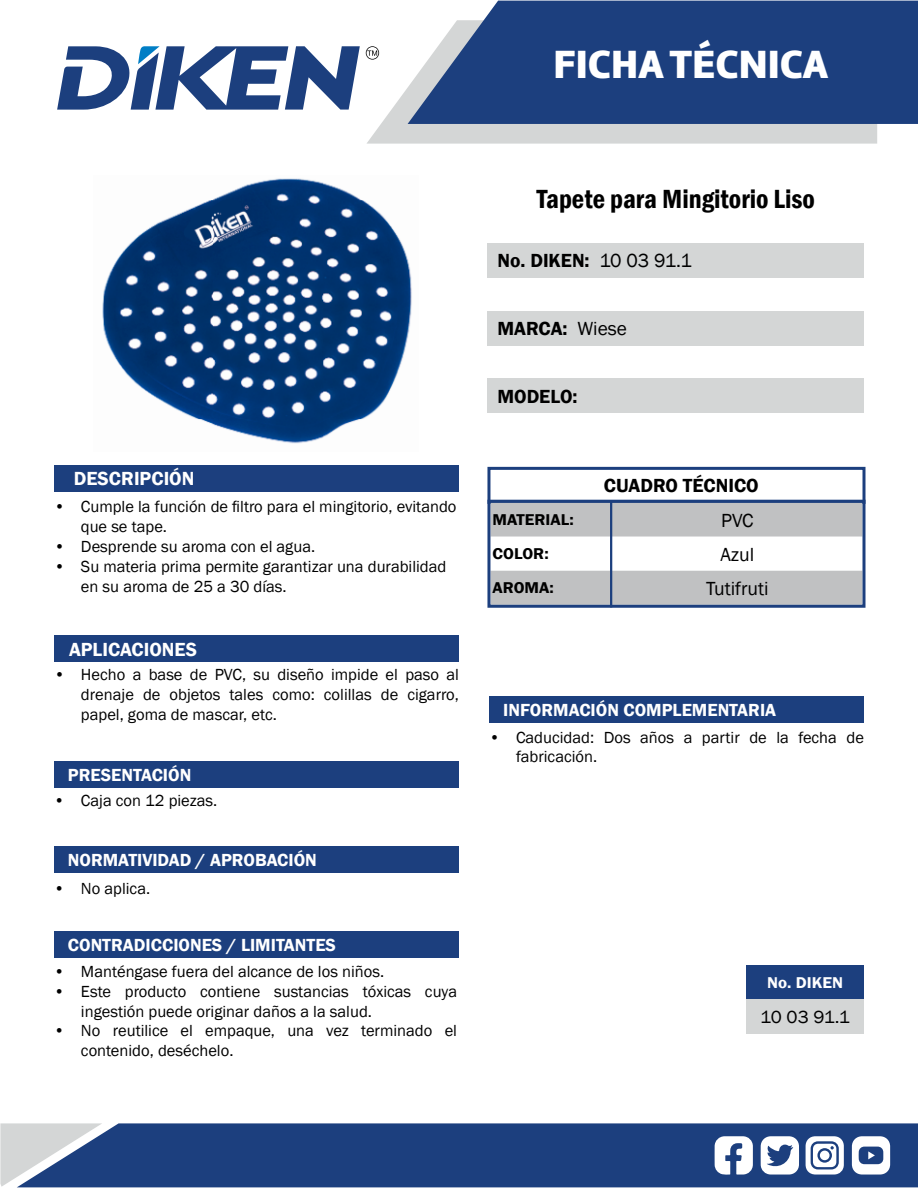
<style>
.page{position:relative;width:918px;height:1188px;background:#fff}
.page>*{position:absolute;margin:0;border:0;box-sizing:border-box;transform-origin:0 0}
.t1{font:40.8px "Amelia Basic Black";color:#fff}
.t2{font:600 condensed 27px "Franklin Gothic";color:#000}
.t3{font:600 19.5px "Franklin Gothic";color:#000}
.t4{font:600 19.5px "Franklin Gothic";color:#fff}
.t5{font:19.5px "Franklin Gothic";color:#000}
.t6{font:600 18px "Franklin Gothic";color:#fff}
.t7{font:18px "Franklin Gothic";color:#000;scale:1.05 1}
.t8{font:16.5px/19.8px "Franklin Gothic";color:#000}
.t9{font:600 16.05px "Franklin Gothic";color:#000;scale:1.05 1}
.t10{font:600 16.05px "Franklin Gothic";color:#fff;scale:1.05 1}
.s1{font-weight:400}
</style>
<div class="page">
<svg style="left:367px;top:52px;width:510px;height:92px;fill:#d4d6d6"></svg>
<svg style="left:57px;top:46px;width:303px;height:64px"></svg>
<svg style="left:366px;top:46px;width:13px;height:14px"></svg>
<svg style="left:408px;top:1px;width:510px;height:123px;background:#315089"></svg>
<div style="left:102px;top:1123px;width:816px;height:64px;background:#1c3f7e"></div>
<svg style="left:0;top:1123px;width:102px;height:64px;background:#9ba8be"></svg>
<svg style="left:715px;top:1136px;width:38px;height:39px"></svg>
<svg style="left:761px;top:1136px;width:38px;height:39px"></svg>
<svg style="left:852px;top:1136px;width:38px;height:39px"></svg>
<svg style="left:806px;top:1136px;width:38px;height:39px"></svg>
<div style="left:820px;top:1151px;width:10px;height:9px;background:#fff;border-radius:50%"></div>
<div style="left:487px;top:467px;width:379px;height:37px;border:3px solid #1c3f7e"></div>
<div style="left:488px;top:243px;width:376px;height:34px;background:#d4d6d6"></div>
<div style="left:488px;top:311px;width:376px;height:34px;background:#d4d6d6"></div>
<div style="left:488px;top:379px;width:376px;height:34px;background:#d4d6d6"></div>
<svg style="left:491px;top:504px;width:371px;height:100px"></svg>
<div style="left:487px;top:500px;width:379px;height:108px;border:3px solid #1c3f7e"></div>
<div style="left:746px;top:965px;width:118px;height:34px;background:#1c3f7e"></div>
<div style="left:746px;top:999px;width:118px;height:34px;background:#d4d6d6"></div>
<hr style="left:610px;top:500px;width:2px;height:107px;background:#1c3f7e">
<img style="left:102px;top:178px;width:310px;height:266px">
<div style="left:54px;top:465px;width:405px;height:27px;background:#1c3f7e"></div>
<div style="left:54px;top:636px;width:405px;height:26px;background:#1c3f7e"></div>
<div style="left:54px;top:761px;width:405px;height:27px;background:#1c3f7e"></div>
<div style="left:54px;top:846px;width:405px;height:27px;background:#1c3f7e"></div>
<div style="left:54px;top:931px;width:405px;height:27px;background:#1c3f7e"></div>
<div style="left:490px;top:696px;width:374px;height:27px;background:#1c3f7e"></div>
<h1 class="t1" style="left:553px;top:40px;width:276px">FICHA TÉCNICA</h1>
<p class="t4" style="left:74px;top:467px;width:122px">DESCRIPCIÓN</p>
<p class="t8" style="left:81px;top:497px;width:377px;text-indent:-27px">• Cumple la función de filtro para el mingitorio, evitando que se tape.</p>
<p class="t8" style="left:54px;top:537px;width:263px">• Desprende su aroma con el agua.</p>
<p class="t8" style="left:81px;top:557px;width:367px;text-indent:-27px">• Su materia prima permite garantizar una durabilidad en su aroma de 25 a 30 días.</p>
<p class="t4" style="left:69px;top:637px;width:129px">APLICACIONES</p>
<p class="t8" style="left:81px;top:665px;width:380px;text-align:justify;text-indent:-27px">• Hecho a base de PVC, su diseño impide el paso al drenaje de objetos tales como: colillas de cigarro, papel, goma de mascar, etc.</p>
<p class="t6" style="left:68px;top:764px;width:125px">PRESENTACIÓN</p>
<p class="t8" style="left:54px;top:791px;width:165px">• Caja con 12 piezas.</p>
<p class="t6" style="left:68px;top:849px;width:251px">NORMATIVIDAD / APROBACIÓN</p>
<p class="t8" style="left:54px;top:879px;width:98px">• No aplica.</p>
<p class="t6" style="left:68px;top:934px;width:270px">CONTRADICCIONES / LIMITANTES</p>
<p class="t8" style="left:54px;top:962px;width:332px">• Manténgase fuera del alcance de los niños.</p>
<p class="t8" style="left:81px;top:982px;width:378px;text-indent:-27px">• Este producto contiene sustancias tóxicas cuya ingestión puede originar daños a la salud.</p>
<p class="t8" style="left:81px;top:1021px;width:378px;text-indent:-27px">• No reutilice el empaque, una vez terminado el contenido, deséchelo.</p>
<h2 class="t2" style="left:537px;top:181px;width:280px">Tapete para Mingitorio Liso</h2>
<p class="t3" style="left:497px;top:248px;width:196px">No. DIKEN: <span class="s1">10 03 91.1</span></p>
<p class="t3" style="left:497px;top:317px;width:131px">MARCA: <span class="s1">Wiese</span></p>
<p class="t3" style="left:497px;top:384px;width:82px">MODELO:</p>
<p class="t3" style="left:604px;top:474px;width:156px">CUADRO TÉCNICO</p>
<p class="t9" style="left:493px;top:510px;width:79px">MATERIAL:</p>
<p class="t5" style="left:721px;top:508px;width:34px">PVC</p>
<p class="t9" style="left:493px;top:544px;width:55px">COLOR:</p>
<p class="t5" style="left:720px;top:542px;width:35px">Azul</p>
<p class="t9" style="left:493px;top:578px;width:60px">AROMA:</p>
<p class="t5" style="left:706px;top:576px;width:64px">Tutifruti</p>
<p class="t6" style="left:503px;top:699px;width:274px">INFORMACIÓN COMPLEMENTARIA</p>
<p class="t8" style="left:516px;top:728px;width:349px;text-indent:-27px">• Caducidad: Dos años a partir de la fecha de fabricación.</p>
<p class="t10" style="left:767px;top:973px;width:74px">No. DIKEN</p>
<p class="t7" style="left:760px;top:1005px;width:87px">10 03 91.1</p>
</div>
